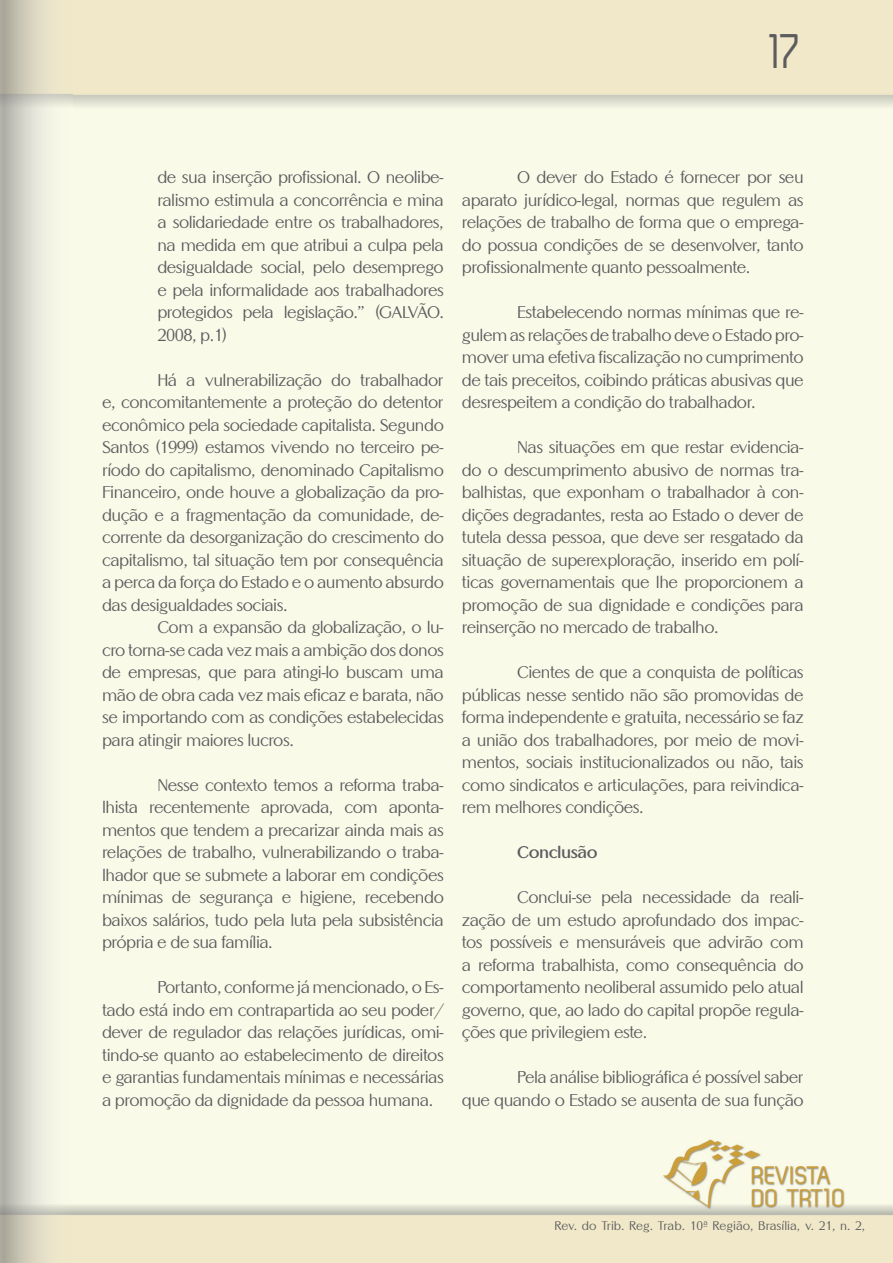
<style>
.page{position:relative;width:893px;height:1263px;background:#fff}
.page>*{position:absolute;margin:0;border:0;box-sizing:border-box;transform-origin:0 0}
.t1{font:49.5px "Zag";color:#5c5c5f}
.TEXTO_GERAL{font:16.5px/22.5px "Altrincham";letter-spacing:-.03em;color:#5c5c5f;text-align:justify}
.TEXTO_GERAL-2{font:700 16.5px "Altrincham";letter-spacing:-.03em;color:#5c5c5f}
.t2{font:12px "Altrincham";color:#5c5c5f}
</style>
<div class="page">
<img style="left:89px;top:0;width:804px;height:1263px">
<p class="t1" style="left:771px;top:24px;width:33px">17</p>
<p class="TEXTO_GERAL" style="left:157px;top:166px;width:288px">de sua inserção profissional. O neolibe&shy;ralismo estimula a concorrência e mina a solidariedade entre os trabalhadores, na medida em que atribui a culpa pela desigualdade social, pelo desemprego e pela informalidade aos trabalhadores protegidos pela legislação.” (GALVÃO.<br>2008, p.1)</p>
<p class="TEXTO_GERAL" style="left:102px;top:369px;width:343px;text-indent:55px">Há a vulnerabilização do trabalhador e, concomitantemente a proteção do detentor econômico pela sociedade capitalista. Segundo Santos (1999) estamos vivendo no terceiro pe&shy;ríodo do capitalismo, denominado Capitalismo Financeiro, onde houve a globalização da pro&shy;dução e a fragmentação da comunidade, de&shy;corrente da desorganização do crescimento do capitalismo, tal situação tem por consequência a perca da força do Estado e o aumento absurdo das desigualdades sociais.</p>
<p class="TEXTO_GERAL" style="left:102px;top:616px;width:343px;text-indent:55px">Com a expansão da globalização, o lu&shy;cro torna-se cada vez mais a ambição dos donos de empresas, que para atingi-lo buscam uma mão de obra cada vez mais eficaz e barata, não se importando com as condições estabelecidas para atingir maiores lucros.</p>
<p class="TEXTO_GERAL" style="left:102px;top:774px;width:343px;text-indent:55px">Nesse contexto temos a reforma traba&shy;lhista recentemente aprovada, com aponta&shy;mentos que tendem a precarizar ainda mais as relações de trabalho, vulnerabilizando o traba&shy;lhador que se submete a laborar em condições mínimas de segurança e higiene, recebendo baixos salários, tudo pela luta pela subsistência própria e de sua família.</p>
<p class="TEXTO_GERAL" style="left:102px;top:976px;width:343px;text-indent:55px">Portanto, conforme já mencionado, o Es&shy;tado está indo em contrapartida ao seu poder/ dever de regulador das relações jurídicas, omi&shy;tindo-se quanto ao estabelecimento de direitos e garantias fundamentais mínimas e necessárias a promoção da dignidade da pessoa humana.</p>
<p class="TEXTO_GERAL" style="left:462px;top:166px;width:343px;text-indent:55px">O dever do Estado é fornecer por seu aparato jurídico-legal, normas que regulem as relações de trabalho de forma que o emprega&shy;do possua condições de se desenvolver, tanto profissionalmente quanto pessoalmente.</p>
<p class="TEXTO_GERAL" style="left:462px;top:301px;width:343px;text-indent:55px">Estabelecendo normas mínimas que re&shy;gulem as relações de trabalho deve o Estado pro&shy;mover uma efetiva fiscalização no cumprimento de tais preceitos, coibindo práticas abusivas que desrespeitem a condição do trabalhador.</p>
<p class="TEXTO_GERAL" style="left:462px;top:436px;width:343px;text-indent:55px">Nas situações em que restar evidencia&shy;do o descumprimento abusivo de normas tra&shy;balhistas, que exponham o trabalhador à con&shy;dições degradantes, resta ao Estado o dever de tutela dessa pessoa, que deve ser resgatado da situação de superexploração, inserido em polí&shy;ticas governamentais que lhe proporcionem a promoção de sua dignidade e condições para reinserção no mercado de trabalho.</p>
<p class="TEXTO_GERAL" style="left:462px;top:661px;width:343px;text-indent:55px">Cientes de que a conquista de políticas públicas nesse sentido não são promovidas de forma independente e gratuita, necessário se faz a união dos trabalhadores, por meio de movi&shy;mentos, sociais institucionalizados ou não, tais como sindicatos e articulações, para reivindica&shy;rem melhores condições.</p>
<p class="TEXTO_GERAL-2" style="left:517px;top:842px;width:82px">Conclusão</p>
<p class="TEXTO_GERAL" style="left:462px;top:886px;width:343px;text-indent:55px">Conclui-se pela necessidade da reali&shy;zação de um estudo aprofundado dos impac&shy;tos possíveis e mensuráveis que advirão com a reforma trabalhista, como consequência do comportamento neoliberal assumido pelo atual governo, que, ao lado do capital propõe regula&shy;ções que privilegiem este.</p>
<p class="TEXTO_GERAL" style="left:462px;top:1066px;width:343px;text-align:right">Pela análise bibliográfica é possível saber<br>que quando o Estado se ausenta de sua função</p>
<p class="t2" style="left:554px;top:1218px;width:312px">Rev. do Trib. Reg. Trab. 10ª Região, Brasília, v. 21, n. 2,</p>
</div>
